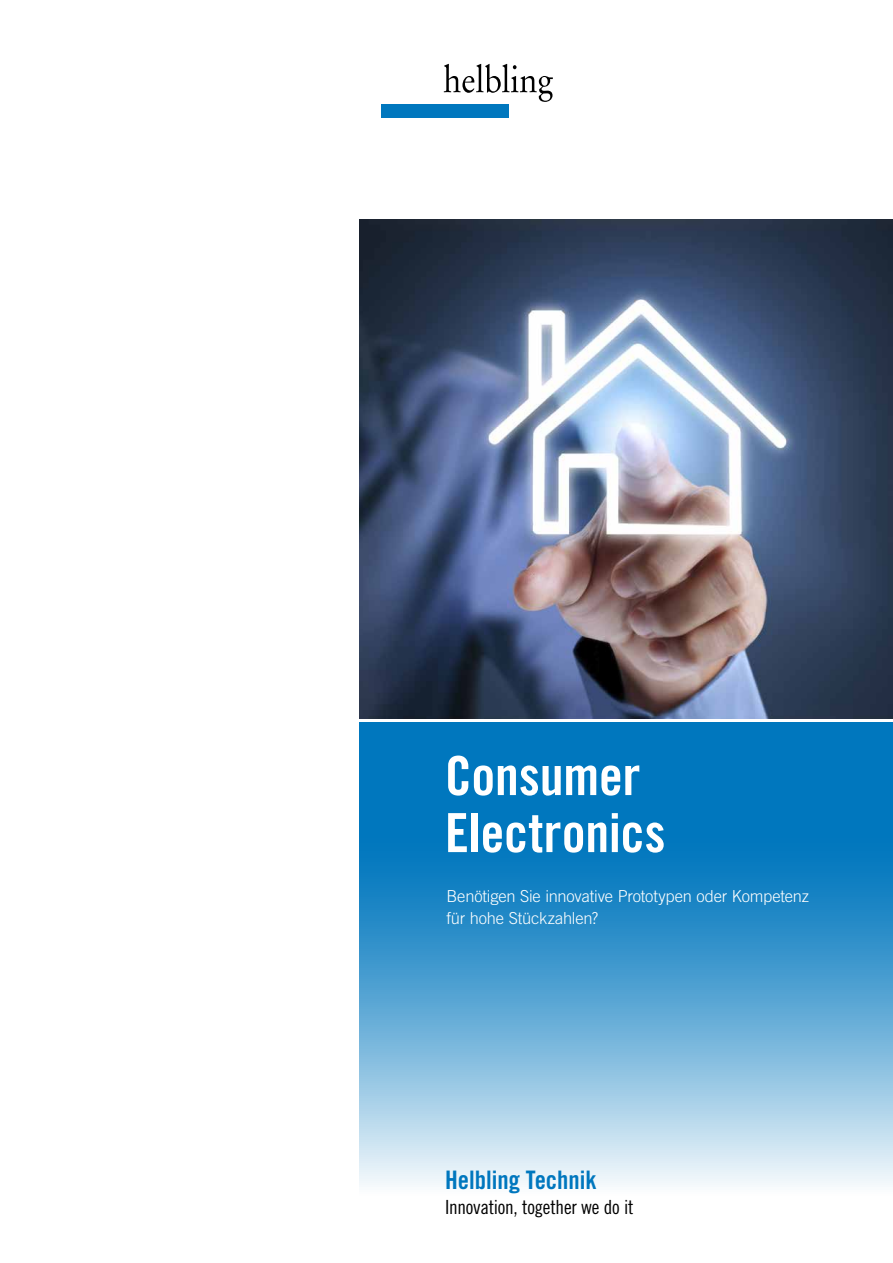
<style>
.page{position:relative;width:893px;height:1263px;background:#fff}
.page>*{position:absolute;margin:0;border:0;box-sizing:border-box;transform-origin:0 0}
.t1{font:54px/57px "Trade Gothic LT Bold Cond Twenty";letter-spacing:-.005em;color:#fff}
.t2{font:25.5px "Trade Gothic LT Bold Cond Twenty";color:#0077be}
.t3{font:19.5px "Trade Gothic LT Cond Eighteen";letter-spacing:-.015em;color:#000}
.t4{font:300 16.5px/21.1px "Trade Gothic LT";letter-spacing:-.01em;color:#fff}
</style>
<div class="page">
<svg style="left:359px;top:723px;width:534px;height:462px;background:#4ea0d1"></svg>
<svg style="left:444px;top:64px;width:109px;height:38px"></svg>
<div style="left:381px;top:104px;width:128px;height:13px;background:#0077be"></div>
<img style="left:359px;top:220px;width:534px;height:498px">
<h1 class="t1" style="left:445px;top:747px;width:222px">Consumer<br>Electronics</h1>
<p class="t4" style="left:446px;top:886px;width:364px">Benötigen Sie innovative Prototypen oder Kompetenz für hohe Stückzahlen?</p>
<h2 class="t2" style="left:445px;top:1164px;width:153px">Helbling Technik</h2>
<p class="t3" style="left:445px;top:1196px;width:190px">Innovation, together we do it</p>
</div>
